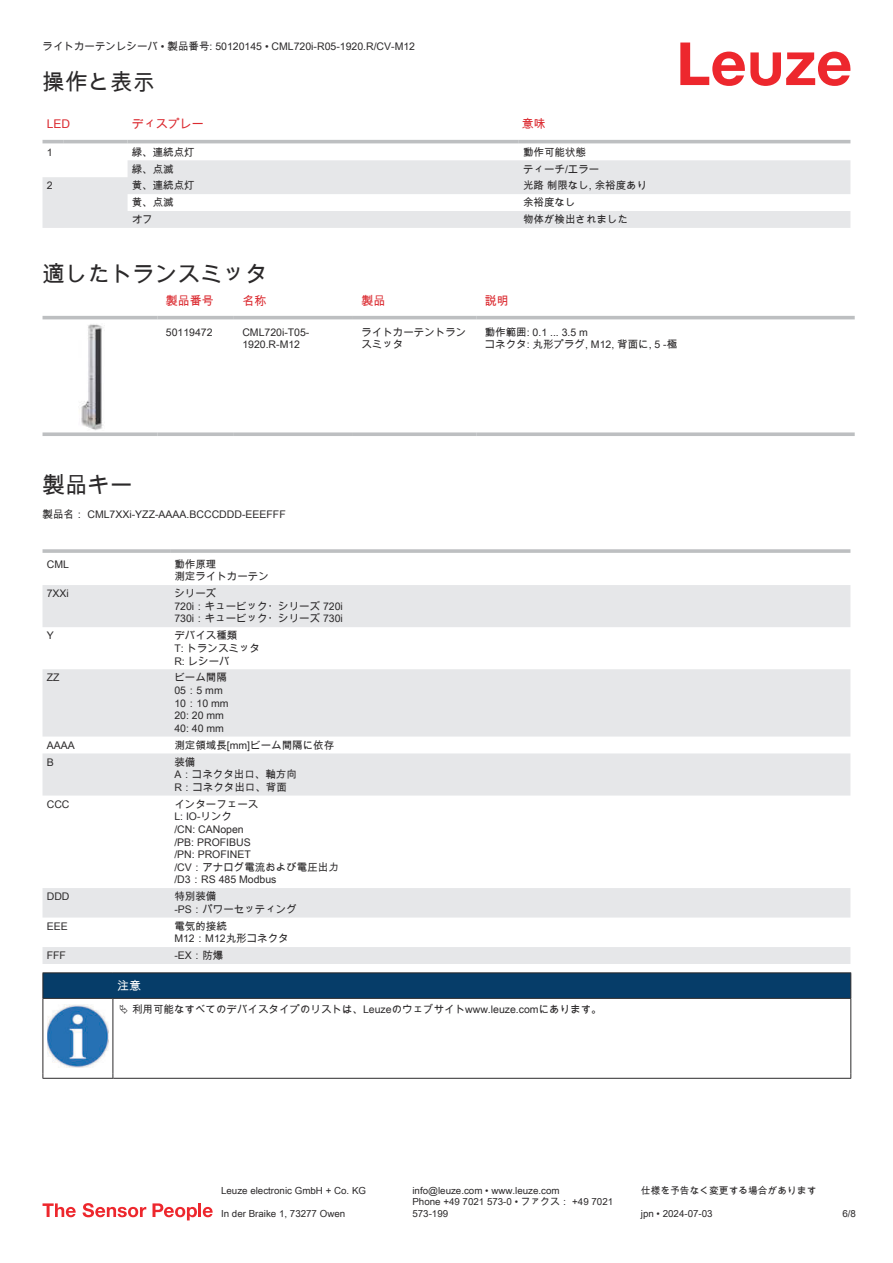
<style>
.page{position:relative;width:893px;height:1263px;background:#fff}
.page>*{position:absolute;margin:0;border:0;box-sizing:border-box;transform-origin:0 0}
.t1{font:22.5px "Arial Unicode MS";color:#2b292a}
.t2{font:12px "Arial Unicode MS";color:#db2a30}
.t3{font:12px "Arial Unicode MS";color:#fff}
.t4{font:10.5px/12.6px "Arial Unicode MS";color:#2b292a}
.t5{font:9.75px/11.7px "Arial Unicode MS";color:#2b292a}
</style>
<div class="page">
<svg style="left:680px;top:43px;width:170px;height:43px"></svg>
<svg style="left:43px;top:143px;width:807px;height:1px"></svg>
<svg style="left:43px;top:160px;width:807px;height:68px;fill:#e6e7e9"></svg>
<hr style="left:43px;top:140px;width:21px;height:3px;background:#bdbfc1">
<hr style="left:64px;top:140px;width:64px;height:3px;background:#bdbfc1">
<hr style="left:128px;top:140px;width:391px;height:3px;background:#bdbfc1">
<hr style="left:519px;top:140px;width:331px;height:3px;background:#bdbfc1">
<svg style="left:43px;top:319px;width:812px;height:7px"></svg>
<hr style="left:43px;top:316px;width:114px;height:3px;background:#bdbfc1">
<hr style="left:157px;top:316px;width:77px;height:3px;background:#bdbfc1">
<hr style="left:234px;top:316px;width:119px;height:3px;background:#bdbfc1">
<hr style="left:353px;top:316px;width:123px;height:3px;background:#bdbfc1">
<hr style="left:476px;top:316px;width:379px;height:3px;background:#bdbfc1">
<svg style="left:43px;top:432px;width:114px;height:4px"></svg>
<svg style="left:157px;top:432px;width:77px;height:4px"></svg>
<svg style="left:234px;top:432px;width:119px;height:4px"></svg>
<svg style="left:353px;top:432px;width:123px;height:4px"></svg>
<svg style="left:476px;top:432px;width:379px;height:4px;background:#c4c6c8"></svg>
<img style="left:79px;top:324px;width:25px;height:106px">
<svg style="left:43px;top:585px;width:807px;height:379px;fill:#e6e7e9"></svg>
<svg style="left:43px;top:549px;width:127px;height:4px"></svg>
<hr style="left:170px;top:549px;width:680px;height:4px;background:#c4c6c7">
<svg style="left:43px;top:1203px;width:33px;height:14px"></svg>
<svg style="left:83px;top:1203px;width:63px;height:14px"></svg>
<svg style="left:153px;top:1203px;width:44px;height:17px"></svg>
<hr style="left:198px;top:1203px;width:3px;height:14px;background:#ed272d">
<svg style="left:203px;top:1207px;width:10px;height:10px"></svg>
<svg style="left:44px;top:999px;width:806px;height:79px"></svg>
<hr style="left:43px;top:972px;width:70px;height:1px;background:#2b292a">
<hr style="left:43px;top:998px;width:70px;height:1px;background:#2b292a">
<hr style="left:113px;top:972px;width:738px;height:1px;background:#2b292a">
<div style="left:43px;top:973px;width:808px;height:25px;background:#063d69"></div>
<hr style="left:113px;top:998px;width:738px;height:1px;background:#2b292a">
<hr style="left:43px;top:999px;width:1px;height:75px;background:#2b292a">
<hr style="left:113px;top:999px;width:1px;height:75px;background:#2b292a">
<hr style="left:850px;top:999px;width:1px;height:75px;background:#2b292a">
<hr style="left:43px;top:1078px;width:70px;height:1px;background:#2b292a">
<hr style="left:113px;top:1078px;width:738px;height:1px;background:#2b292a">
<img style="left:47px;top:1005px;width:61px;height:62px">
<div style="left:115px;top:999px;width:734px;height:20px;background:#fff"></div>
<p class="t4" style="left:43px;top:40px;width:374px">ライトカーテンレシーバ • 製品番号: 50120145 • CML720i-R05-1920.R/CV-M12</p>
<h1 class="t1" style="left:43px;top:66px;width:114px">操作と表示</h1>
<p class="t2" style="left:47px;top:115px;width:25px">LED</p>
<p class="t2" style="left:132px;top:115px;width:73px">ディスプレー</p>
<p class="t2" style="left:522px;top:115px;width:25px">意味</p>
<p class="t4" style="left:47px;top:145px;width:7px">1</p>
<p class="t4" style="left:132px;top:145px;width:64px">緑、連続点灯</p>
<p class="t4" style="left:523px;top:145px;width:64px">動作可能状態</p>
<p class="t4" style="left:132px;top:162px;width:43px">緑、点滅</p>
<p class="t4" style="left:523px;top:162px;width:78px">ティーチ/エラー</p>
<p class="t4" style="left:47px;top:179px;width:7px">2</p>
<p class="t4" style="left:132px;top:179px;width:64px">黄、連続点灯</p>
<p class="t4" style="left:523px;top:179px;width:126px">光路 制限なし, 余裕度あり</p>
<p class="t4" style="left:132px;top:196px;width:43px">黄、点滅</p>
<p class="t4" style="left:523px;top:196px;width:54px">余裕度なし</p>
<p class="t4" style="left:132px;top:213px;width:22px">オフ</p>
<p class="t4" style="left:523px;top:213px;width:106px">物体が検出されました</p>
<h1 class="t1" style="left:43px;top:257px;width:227px">適したトランスミッタ</h1>
<p class="t2" style="left:166px;top:292px;width:49px">製品番号</p>
<p class="t2" style="left:242px;top:292px;width:25px">名称</p>
<p class="t2" style="left:361px;top:292px;width:25px">製品</p>
<p class="t2" style="left:485px;top:292px;width:25px">説明</p>
<p class="t4" style="left:166px;top:326px;width:48px">50119472</p>
<p class="t4" style="left:242px;top:326px;width:69px">CML720i-T05-<br>1920.R-M12</p>
<p class="t4" style="left:361px;top:326px;width:106px">ライトカーテントランスミッタ</p>
<p class="t4" style="left:485px;top:326px;width:194px">動作範囲: 0.1 ... 3.5 m<br>コネクタ: 丸形プラグ, M12, 背面に, 5 -極</p>
<h1 class="t1" style="left:43px;top:468px;width:91px">製品キー</h1>
<p class="t4" style="left:43px;top:508px;width:245px">製品名： CML7XXi-YZZ-AAAA.BCCCDDD-EEEFFF</p>
<p class="t4" style="left:47px;top:558px;width:24px">CML</p>
<p class="t4" style="left:174px;top:557px;width:96px">動作原理<br>測定ライトカーテン</p>
<p class="t4" style="left:47px;top:587px;width:24px">7XXi</p>
<p class="t4" style="left:174px;top:587px;width:170px">シリーズ<br>720i：キュービック・シリーズ 720i<br>730i：キュービック・シリーズ 730i</p>
<p class="t4" style="left:47px;top:629px;width:9px">Y</p>
<p class="t4" style="left:174px;top:629px;width:87px">デバイス種類<br>T: トランスミッタ<br>R: レシーバ</p>
<p class="t4" style="left:47px;top:671px;width:14px">ZZ</p>
<p class="t4" style="left:174px;top:671px;width:56px">ビーム間隔<br>05：5 mm<br>10：10 mm<br>20: 20 mm<br>40: 40 mm</p>
<p class="t4" style="left:47px;top:738px;width:30px">AAAA</p>
<p class="t4" style="left:174px;top:738px;width:161px">測定領域長[mm]ビーム間隔に依存</p>
<p class="t4" style="left:47px;top:755px;width:9px">B</p>
<p class="t4" style="left:174px;top:755px;width:124px">装備<br>A：コネクタ出口、軸方向<br>R：コネクタ出口、背面</p>
<p class="t4" style="left:47px;top:798px;width:24px">CCC</p>
<p class="t4" style="left:174px;top:797px;width:166px">インターフェース<br>L: IO-リンク<br>/CN: CANopen<br>/PB: PROFIBUS<br>/PN: PROFINET<br>/CV：アナログ電流および電圧出力/D3：RS 485 Modbus</p>
<p class="t4" style="left:47px;top:890px;width:24px">DDD</p>
<p class="t4" style="left:174px;top:890px;width:124px">特別装備<br>-PS：パワーセッティング</p>
<p class="t4" style="left:47px;top:920px;width:23px">EEE</p>
<p class="t4" style="left:174px;top:919px;width:116px">電気的接続<br>M12：M12丸形コネクタ</p>
<p class="t4" style="left:47px;top:949px;width:21px">FFF</p>
<p class="t4" style="left:174px;top:949px;width:51px">-EX：防爆</p>
<p class="t3" style="left:117px;top:977px;width:25px">注意</p>
<p class="t4" style="left:132px;top:1003px;width:471px">利用可能なすべてのデバイスタイプのリストは、Leuzeのウェブサイトwww.leuze.comにあります。</p>
<p class="t5" style="left:221px;top:1184px;width:146px">Leuze electronic GmbH + Co. KG</p>
<p class="t5" style="left:412px;top:1184px;width:149px">info@leuze.com • www.leuze.com</p>
<p class="t5" style="left:641px;top:1184px;width:177px">仕様を予告なく変更する場合があります</p>
<p class="t5" style="left:221px;top:1207px;width:126px">In der Braike 1, 73277 Owen</p>
<p class="t5" style="left:412px;top:1196px;width:202px">Phone +49 7021 573-0 • ファクス： +49 7021<br>573-199</p>
<p class="t5" style="left:641px;top:1207px;width:73px">jpn • 2024-07-03</p>
<p class="t5" style="left:842px;top:1207px;width:15px">6/8</p>
</div>
